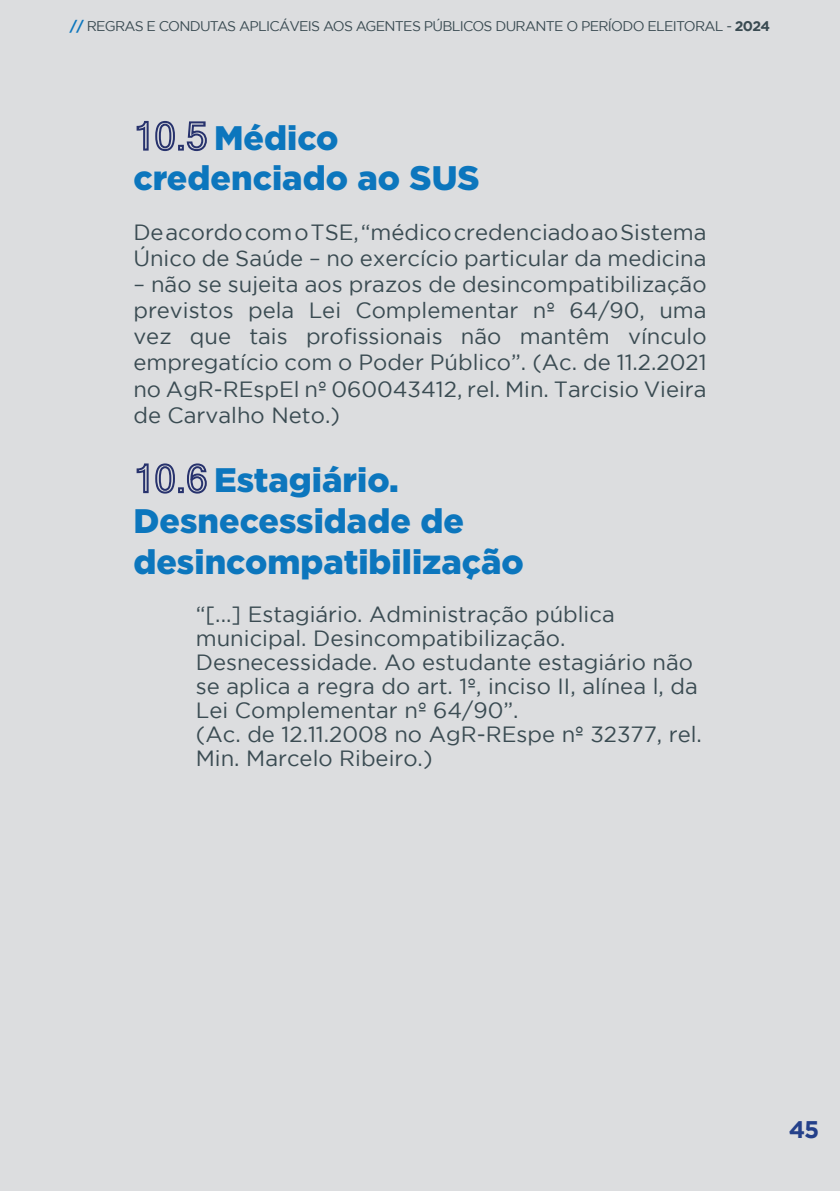
<style>
.page{position:relative;width:840px;height:1191px;background:#fff}
.page>*{position:absolute;margin:0;border:0;box-sizing:border-box;transform-origin:0 0}
.t1{font:900 34px "Gotham";color:#0c76bd}
.t2{font:700 24px "Gotham";color:#24408a}
.t3{font:22px/26px "Gotham";color:#3a4b52}
.t4{font:14px "Gotham";letter-spacing:-.05em;color:#3a4b52}
.s1{font-weight:700;color:#0c76bd}
.s2{font-weight:700}
.s3{font-family:"Microsoft Sans Serif";font-weight:400;font-size:38px;color:#27326d}
</style>
<div class="page">
<div style="left:0;top:0;width:839px;height:1191px;background:#dcdddf"></div>
<p class="t4" style="left:70px;top:18px;width:701px"><span class="s1">//</span> REGRAS E CONDUTAS APLICÁVEIS AOS AGENTES PÚBLICOS DURANTE O PERÍODO ELEITORAL - <span class="s2">2024</span></p>
<p class="t1" style="left:133px;top:118px;width:206px"><span class="s3">10.5</span> Médico</p>
<p class="t1" style="left:133px;top:159px;width:348px">credenciado ao SUS</p>
<p class="t3" style="left:133px;top:219px;width:574px">De acordo com o TSE, “médico credenciado ao Sistema<br>Único de Saúde – no exercício particular da medicina</p>
<p class="t3" style="left:133px;top:271px;width:574px;text-align:justify">– não se sujeita aos prazos de desincompatibilização previstos pela Lei Complementar nº 64/90, uma vez que tais profissionais não mantêm vínculo empregatício com o Poder Público”. (Ac. de 11.2.2021 no AgR-REspEl nº 060043412, rel. Min. Tarcisio Vieira de Carvalho Neto.)</p>
<p class="t1" style="left:133px;top:460px;width:267px"><span class="s3">10.6</span> Estagiário.</p>
<p class="t1" style="left:133px;top:501px;width:332px">Desnecessidade de</p>
<p class="t1" style="left:133px;top:542px;width:392px">desincompatibilização</p>
<p class="t3" style="left:196px;top:601px;width:503px;line-height:24px">“[...] Estagiário. Administração pública municipal. Desincompatibilização.<br>Desnecessidade. Ao estudante estagiário não se aplica a regra do art. 1º, inciso II, alínea l, da Lei Complementar nº 64/90”.</p>
<p class="t3" style="left:196px;top:721px;width:507px;line-height:24px">(Ac. de 12.11.2008 no AgR-REspe nº 32377, rel.<br>Min. Marcelo Ribeiro.)</p>
<p class="t2" style="left:788px;top:1115px;width:32px">45</p>
</div>
